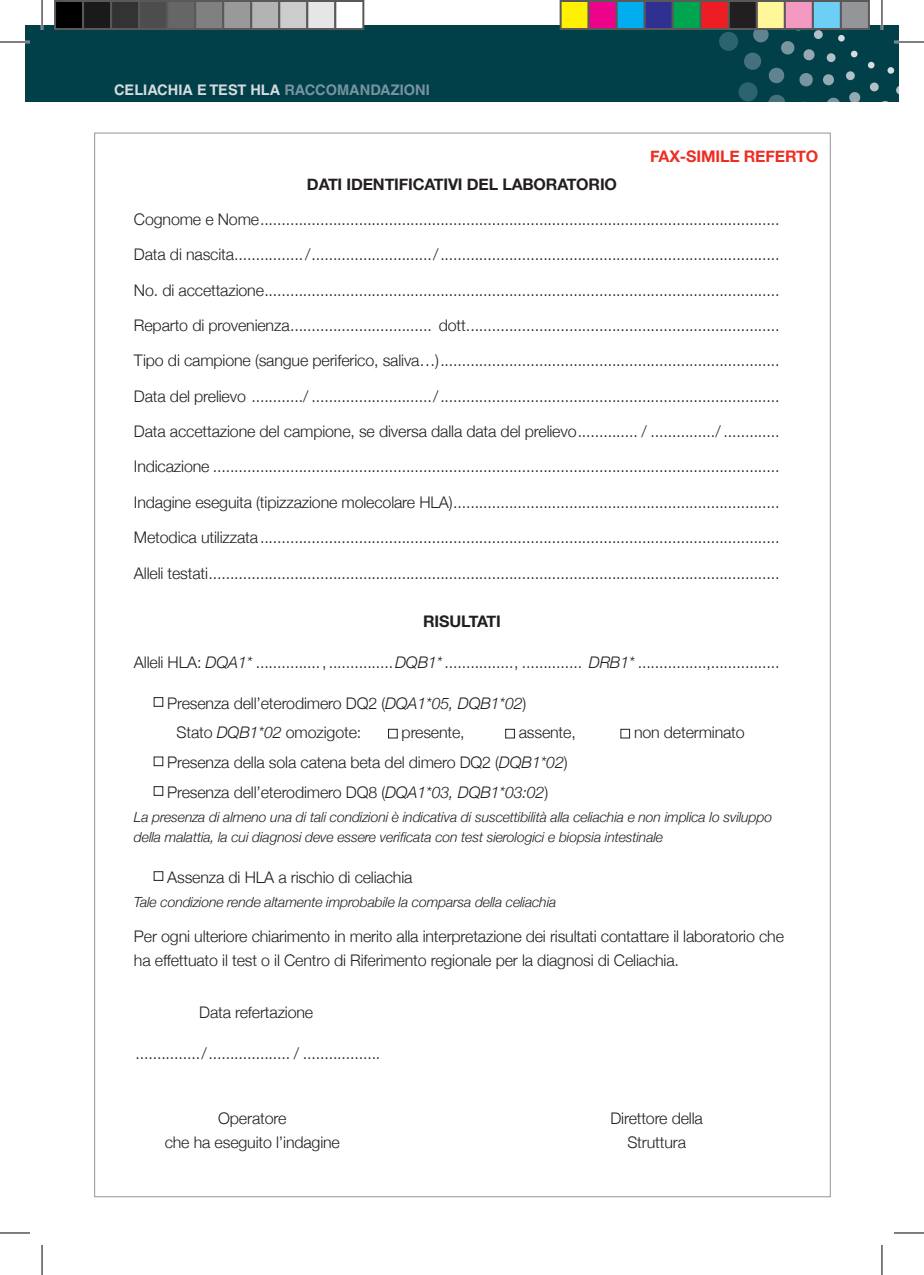
<style>
.page{position:relative;width:924px;height:1275px;background:#fff}
.page>*{position:absolute;margin:0;border:0;box-sizing:border-box;transform-origin:0 0}
.t1{font:300 16px/24px "Helvetica Neue";letter-spacing:-.01em;color:#231f20}
.t2{font:700 16px "Helvetica Neue";letter-spacing:-.01em;color:#231f20}
.t3{font:700 16px "Helvetica Neue";letter-spacing:-.01em;color:#ee2e22}
.t4{font:700 14.6px "Helvetica LT Std";color:#d6dce0}
.t5{font:italic 300 14px/20px "Helvetica Neue";letter-spacing:-.01em;color:#231f20}
.s1{color:#78949f}
.s2{font-style:italic}
</style>
<div class="page">
<div style="left:25px;top:25px;width:873px;height:77px;background:#013f49"></div>
<svg style="left:887px;top:67px;width:6px;height:7px"></svg>
<svg style="left:868px;top:62px;width:6px;height:6px"></svg>
<svg style="left:869px;top:82px;width:9px;height:9px"></svg>
<svg style="left:896px;top:86px;width:2px;height:8px"></svg>
<svg style="left:719px;top:30px;width:141px;height:72px"></svg>
<div style="left:154px;top:697px;width:9px;height:9px;border:1px solid #231f20"></div>
<div style="left:388px;top:729px;width:9px;height:9px;border:1px solid #231f20"></div>
<div style="left:505px;top:729px;width:9px;height:9px;border:1px solid #231f20"></div>
<div style="left:620px;top:729px;width:9px;height:9px;border:1px solid #231f20"></div>
<div style="left:154px;top:756px;width:9px;height:10px;border:1px solid #231f20"></div>
<div style="left:154px;top:786px;width:9px;height:9px;border:1px solid #231f20"></div>
<div style="left:154px;top:871px;width:9px;height:9px;border:1px solid #231f20"></div>
<hr style="left:0;top:41px;width:30px;height:2px;background:#fff">
<hr style="left:893px;top:41px;width:30px;height:2px;background:#fff">
<hr style="left:41px;top:0;width:2px;height:30px;background:#fff">
<hr style="left:880px;top:0;width:2px;height:30px;background:#fff">
<hr style="left:0;top:42px;width:30px;height:1px;background:#000">
<hr style="left:893px;top:42px;width:30px;height:1px;background:#000">
<hr style="left:0;top:1232px;width:30px;height:1px;background:#000">
<hr style="left:893px;top:1232px;width:30px;height:1px;background:#000">
<hr style="left:42px;top:0;width:1px;height:30px;background:#000">
<hr style="left:42px;top:1245px;width:1px;height:30px;background:#000">
<hr style="left:881px;top:0;width:1px;height:30px;background:#000">
<hr style="left:881px;top:1245px;width:1px;height:30px;background:#000">
<div style="left:55px;top:1px;width:28px;height:28px;background:#000"></div>
<div style="left:54px;top:0;width:30px;height:30px;border:2px solid #595959"></div>
<div style="left:83px;top:1px;width:28px;height:28px;background:#1a1a1a"></div>
<div style="left:82px;top:0;width:30px;height:30px;border:2px solid #595959"></div>
<div style="left:111px;top:1px;width:28px;height:28px;background:#333"></div>
<div style="left:110px;top:0;width:30px;height:30px;border:2px solid #595959"></div>
<div style="left:139px;top:1px;width:28px;height:28px;background:#4d4d4d"></div>
<div style="left:138px;top:0;width:30px;height:30px;border:2px solid #595959"></div>
<div style="left:167px;top:1px;width:28px;height:28px;background:#666"></div>
<div style="left:166px;top:0;width:30px;height:30px;border:2px solid #595959"></div>
<div style="left:195px;top:1px;width:28px;height:28px;background:#808080"></div>
<div style="left:194px;top:0;width:30px;height:30px;border:2px solid #595959"></div>
<div style="left:223px;top:1px;width:28px;height:28px;background:#999"></div>
<div style="left:222px;top:0;width:30px;height:30px;border:2px solid #595959"></div>
<div style="left:251px;top:1px;width:28px;height:28px;background:#b3b3b3"></div>
<div style="left:250px;top:0;width:30px;height:30px;border:2px solid #595959"></div>
<div style="left:279px;top:1px;width:28px;height:28px;background:#ccc"></div>
<div style="left:278px;top:0;width:30px;height:30px;border:2px solid #595959"></div>
<div style="left:307px;top:1px;width:28px;height:28px;background:#e6e6e6"></div>
<div style="left:306px;top:0;width:30px;height:30px;border:2px solid #595959"></div>
<div style="left:335px;top:1px;width:28px;height:28px;background:#fff"></div>
<div style="left:334px;top:0;width:30px;height:30px;border:2px solid #595959"></div>
<div style="left:560px;top:1px;width:28px;height:28px;background:#fff101"></div>
<div style="left:559px;top:0;width:30px;height:30px;border:2px solid #595959"></div>
<div style="left:588px;top:1px;width:28px;height:28px;background:#ed028c"></div>
<div style="left:587px;top:0;width:30px;height:30px;border:2px solid #595959"></div>
<div style="left:616px;top:1px;width:28px;height:28px;background:#00aeef"></div>
<div style="left:615px;top:0;width:30px;height:30px;border:2px solid #595959"></div>
<div style="left:644px;top:1px;width:28px;height:28px;background:#2e3092"></div>
<div style="left:643px;top:0;width:30px;height:30px;border:2px solid #595959"></div>
<div style="left:672px;top:1px;width:28px;height:28px;background:#00a54f"></div>
<div style="left:671px;top:0;width:30px;height:30px;border:2px solid #595959"></div>
<div style="left:700px;top:1px;width:28px;height:28px;background:#ee1d23"></div>
<div style="left:699px;top:0;width:30px;height:30px;border:2px solid #595959"></div>
<div style="left:728px;top:1px;width:28px;height:28px;background:#231f20"></div>
<div style="left:727px;top:0;width:30px;height:30px;border:2px solid #595959"></div>
<div style="left:756px;top:1px;width:28px;height:28px;background:#fff79a"></div>
<div style="left:755px;top:0;width:30px;height:30px;border:2px solid #595959"></div>
<div style="left:784px;top:1px;width:28px;height:28px;background:#f499c2"></div>
<div style="left:783px;top:0;width:30px;height:30px;border:2px solid #595959"></div>
<div style="left:812px;top:1px;width:28px;height:28px;background:#6bcff6"></div>
<div style="left:811px;top:0;width:30px;height:30px;border:2px solid #595959"></div>
<div style="left:840px;top:1px;width:28px;height:28px;background:#939598"></div>
<div style="left:839px;top:0;width:30px;height:30px;border:2px solid #595959"></div>
<p class="t4" style="left:114px;top:81px;width:317px">CELIACHIA E TEST HLA <span class="s1">RACCOMANDAZIONI</span></p>
<p class="t3" style="left:649px;top:146px;width:169px">FAX-SIMILE REFERTO</p>
<p class="t2" style="left:307px;top:174px;width:311px">DATI IDENTIFICATIVI DEL LABORATORIO</p>
<p class="t1" style="left:134px;top:207px;width:646px">Cognome e Nome.........................................................................................................................</p>
<p class="t1" style="left:134px;top:242px;width:646px">Data di nascita................/............................/...............................................................................</p>
<p class="t1" style="left:134px;top:278px;width:646px">No. di accettazione........................................................................................................................</p>
<p class="t1" style="left:134px;top:313px;width:646px">Reparto di provenienza................................. dott.........................................................................</p>
<p class="t1" style="left:134px;top:348px;width:646px">Tipo di campione (sangue periferico, saliva…)...............................................................................</p>
<p class="t1" style="left:134px;top:384px;width:646px">Data del prelievo ............/ ............................/...............................................................................</p>
<p class="t1" style="left:134px;top:419px;width:646px">Data accettazione del campione, se diversa dalla data del prelievo.............. / .............../ .............</p>
<p class="t1" style="left:134px;top:454px;width:646px">Indicazione ....................................................................................................................................</p>
<p class="t1" style="left:134px;top:490px;width:646px">Indagine eseguita (tipizzazione molecolare HLA)............................................................................</p>
<p class="t1" style="left:134px;top:525px;width:646px">Metodica utilizzata.........................................................................................................................</p>
<p class="t1" style="left:134px;top:560px;width:646px">Alleli testati.....................................................................................................................................</p>
<p class="t2" style="left:423px;top:611px;width:79px">RISULTATI</p>
<p class="t1" style="left:134px;top:649px;width:646px">Alleli HLA: <span class="s2">DQA1*</span> ..............., ...............<span class="s2">DQB1*</span>................, .............. <span class="s2">DRB1*</span> ................,................</p>
<p class="t1" style="left:167px;top:690px;width:360px">Presenza dell’eterodimero DQ2 (<span class="s2">DQA1*05, DQB1*02</span>)</p>
<p class="t1" style="left:176px;top:720px;width:186px">Stato <span class="s2">DQB1*02</span> omozigote:</p>
<p class="t1" style="left:401px;top:720px;width:65px">presente,</p>
<p class="t1" style="left:518px;top:720px;width:58px">assente,</p>
<p class="t1" style="left:633px;top:720px;width:112px">non determinato</p>
<p class="t1" style="left:167px;top:750px;width:401px">Presenza della sola catena beta del dimero DQ2 (<span class="s2">DQB1*02</span>)</p>
<p class="t1" style="left:167px;top:779px;width:382px">Presenza dell’eterodimero DQ8 (<span class="s2">DQA1*03, DQB1*03:02</span>)</p>
<p class="t5" style="left:134px;top:806px;width:639px">La presenza di almeno una di tali condizioni è indicativa di suscettibilità alla celiachia e non implica lo sviluppo della malattia, la cui diagnosi deve essere verificata con test sierologici e biopsia intestinale</p>
<p class="t1" style="left:167px;top:864px;width:246px">Assenza di HLA a rischio di celiachia</p>
<p class="t5" style="left:134px;top:891px;width:424px">Tale condizione rende altamente improbabile la comparsa della celiachia</p>
<p class="t1" style="left:134px;top:924px;width:651px">Per ogni ulteriore chiarimento in merito alla interpretazione dei risultati contattare il laboratorio che ha effettuato il test o il Centro di Riferimento regionale per la diagnosi di Celiachia.</p>
<p class="t1" style="left:199px;top:1000px;width:115px">Data refertazione</p>
<p class="t1" style="left:135px;top:1041px;width:246px">.............../................... / ..................</p>
<p class="t1" style="left:218px;top:1106px;width:70px">Operatore</p>
<p class="t1" style="left:610px;top:1106px;width:94px">Direttore della</p>
<p class="t1" style="left:165px;top:1130px;width:177px">che ha eseguito l’indagine</p>
<p class="t1" style="left:627px;top:1130px;width:60px">Struttura</p>
</div>
